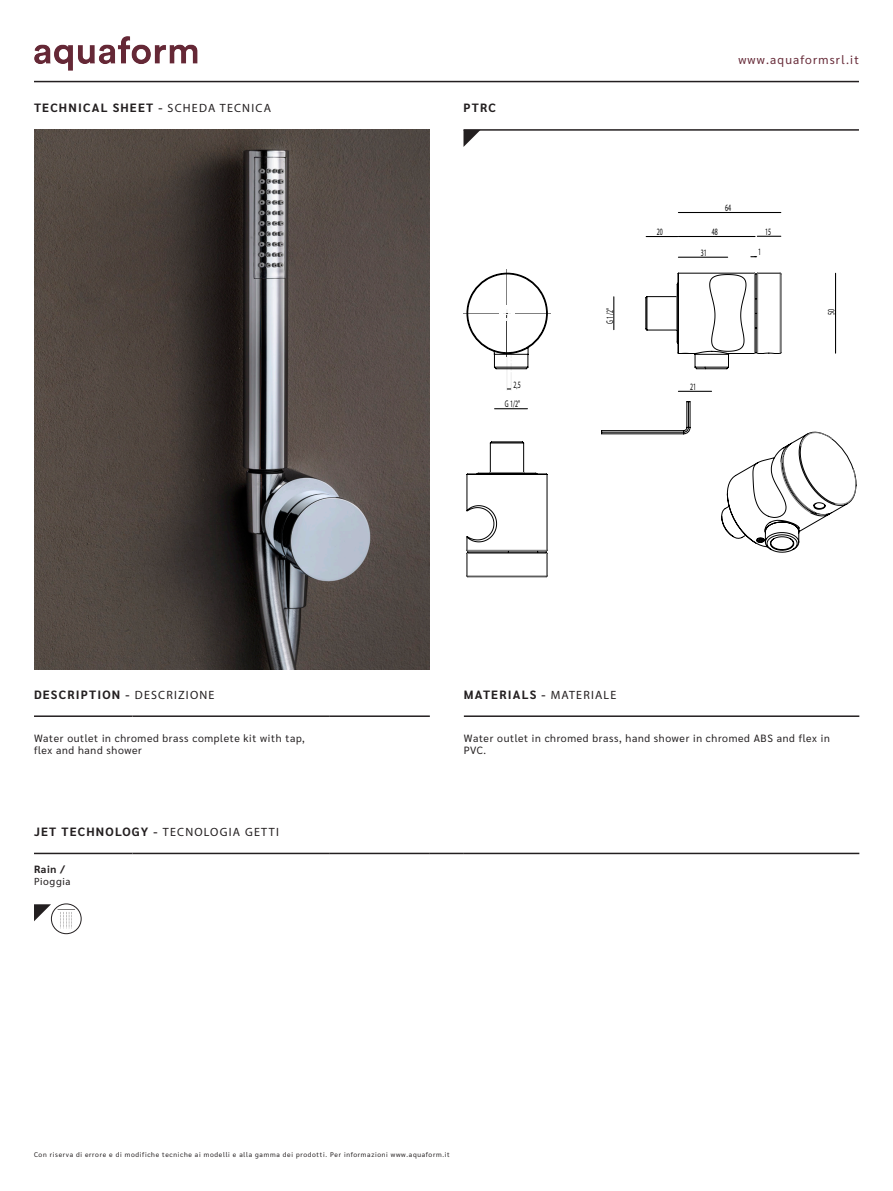
<style>
.page{position:relative;width:893px;height:1191px;background:#fff}
.page>*{position:absolute;margin:0;border:0;box-sizing:border-box;transform-origin:0 0}
.t1{font:700 12px "Sarabun";letter-spacing:.1em;color:#231f20}
.t2{font:12px "Myriad Pro";letter-spacing:.1em;color:#231f20}
.t3{font:12px "Sarabun";letter-spacing:.1em;color:#652836}
.t4{font:10.5px/12px "Sarabun";letter-spacing:.06em;color:#231f20}
.t5{font:10.5px "Myriad Pro";letter-spacing:.06em;color:#231f20}
.t6{font:700 10.5px "Sarabun";color:#231f20}
.t7{font:9.75px/19.5px "Myriad Pro";color:#000;text-align:right;scale:.61 1}
.t8{font:6.75px "Sarabun";letter-spacing:.1em;color:#231f20}
.s1{font-family:"Myriad Pro";font-weight:400}
.s2{font-family:"Sarabun";font-weight:700}
</style>
<div class="page">
<img style="left:34px;top:36px;width:207px;height:47px">
<hr style="left:34px;top:715px;width:98px;height:2px;background:#231f20">
<hr style="left:132px;top:715px;width:99px;height:2px;background:#231f20">
<hr style="left:231px;top:715px;width:99px;height:2px;background:#231f20">
<hr style="left:330px;top:715px;width:100px;height:2px;background:#231f20">
<hr style="left:464px;top:715px;width:395px;height:2px;background:#231f20">
<hr style="left:34px;top:852px;width:98px;height:2px;background:#231f20">
<hr style="left:132px;top:852px;width:99px;height:2px;background:#231f20">
<hr style="left:231px;top:852px;width:99px;height:2px;background:#231f20">
<hr style="left:330px;top:852px;width:100px;height:2px;background:#231f20">
<hr style="left:430px;top:852px;width:34px;height:2px;background:#231f20">
<hr style="left:464px;top:852px;width:395px;height:2px;background:#231f20">
<hr style="left:34px;top:81px;width:825px;height:1px;background:#231f20">
<hr style="left:463px;top:129px;width:396px;height:2px;background:#231f20">
<svg style="left:463px;top:130px;width:17px;height:17px"></svg>
<svg style="left:57px;top:909px;width:18px;height:19px"></svg>
<div style="left:51px;top:903px;width:31px;height:31px;border:1px solid #231f20;border-radius:50%"></div>
<svg style="left:34px;top:904px;width:17px;height:17px"></svg>
<img style="left:34px;top:129px;width:395px;height:540px">
<hr style="left:507px;top:270px;width:1px;height:35px;background:#808080">
<hr style="left:463px;top:313px;width:36px;height:1px;background:#808080">
<hr style="left:678px;top:257px;width:50px;height:1px;background:#000">
<hr style="left:835px;top:273px;width:1px;height:80px;background:#000">
<hr style="left:678px;top:236px;width:77px;height:1px;background:#000">
<svg style="left:757px;top:236px;width:24px;height:1px"></svg>
<hr style="left:646px;top:236px;width:32px;height:1px;background:#000">
<hr style="left:678px;top:212px;width:103px;height:1px;background:#000">
<svg style="left:721px;top:431px;width:136px;height:122px"></svg>
<svg style="left:466px;top:272px;width:316px;height:162px"></svg>
<hr style="left:676px;top:296px;width:1px;height:34px;background:#808080">
<hr style="left:757px;top:313px;width:1px;height:40px;background:#808080">
<hr style="left:757px;top:273px;width:1px;height:40px;background:#808080">
<hr style="left:780px;top:273px;width:1px;height:80px;background:#808080">
<hr style="left:754px;top:273px;width:1px;height:40px;background:#808080">
<hr style="left:754px;top:313px;width:1px;height:40px;background:#808080">
<svg style="left:466px;top:441px;width:82px;height:136px"></svg>
<hr style="left:490px;top:472px;width:34px;height:1px;background:#808080">
<hr style="left:467px;top:553px;width:80px;height:1px;background:#808080">
<hr style="left:467px;top:575px;width:80px;height:1px;background:#808080">
<hr style="left:467px;top:550px;width:80px;height:1px;background:#808080">
<p class="t1" style="left:34px;top:101px;width:238px">TECHNICAL SHEET - <span class="s1">SCHEDA TECNICA</span></p>
<p class="t1" style="left:463px;top:101px;width:34px">PTRC</p>
<p class="t7" style="left:505px;top:374px;width:27px">2,5<br>G 1/2"</p>
<p class="t3" style="left:738px;top:53px;width:122px">www.aquaformsrl.it</p>
<p class="t7" style="left:657px;top:222px;width:11px">20</p>
<p class="t7" style="left:725px;top:198px;width:11px">64</p>
<p class="t7" style="left:712px;top:222px;width:11px">48</p>
<p class="t7" style="left:765px;top:221px;width:11px">15</p>
<p class="t7" style="left:758px;top:242px;width:6px">1</p>
<p class="t7" style="left:701px;top:242px;width:11px">31</p>
<p class="t7" style="left:600px;top:323px;width:26px;rotate:-90deg">G 1/2"</p>
<p class="t7" style="left:821px;top:315px;width:11px;rotate:-90deg">50</p>
<p class="t7" style="left:690px;top:377px;width:11px">21</p>
<p class="t1" style="left:34px;top:688px;width:182px">DESCRIPTION - <span class="s1">DESCRIZIONE</span></p>
<p class="t1" style="left:464px;top:688px;width:154px">MATERIALS - <span class="s1">MATERIALE</span></p>
<p class="t4" style="left:34px;top:732px;width:272px">Water outlet in chromed brass complete kit with tap,</p>
<p class="t4" style="left:34px;top:744px;width:109px">flex and hand shower</p>
<p class="t4" style="left:464px;top:732px;width:367px">Water outlet in chromed brass, hand shower in chromed ABS and flex in<br>PVC.</p>
<p class="t2" style="left:34px;top:825px;width:246px"><span class="s2">JET TECHNOLOGY -</span> TECNOLOGIA GETTI</p>
<p class="t6" style="left:34px;top:863px;width:33px">Rain /</p>
<p class="t5" style="left:34px;top:875px;width:38px">Pioggia</p>
<p class="t8" style="left:34px;top:1150px;width:417px">Con riserva di errore e di modifiche tecniche ai modelli e alla gamma dei prodotti. Per informazioni www.aquaform.it</p>
</div>
